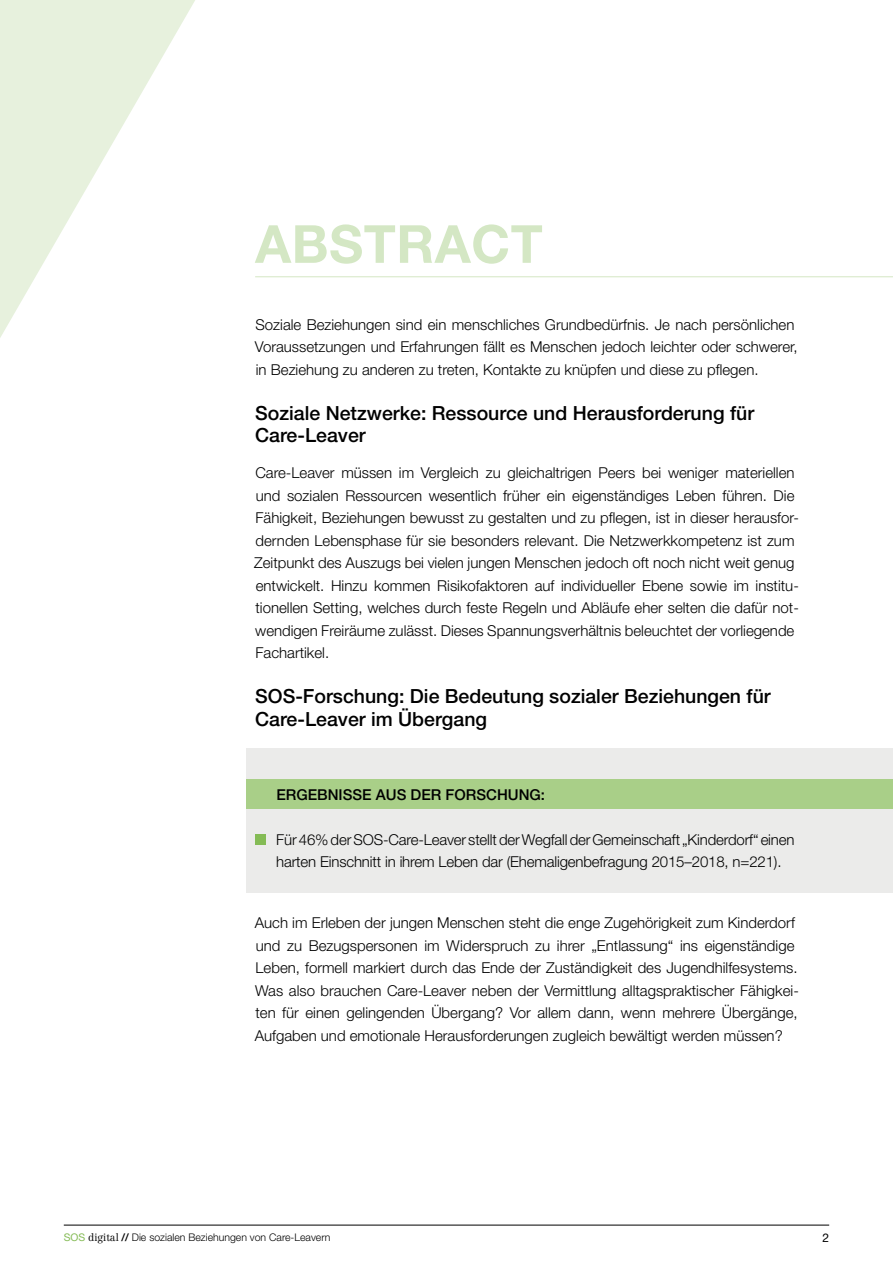
<style>
.page{position:relative;width:893px;height:1263px;background:#fff}
.page>*{position:absolute;margin:0;border:0;box-sizing:border-box;transform-origin:0 0}
.t1{font:700 52.5px "Helvetica Neue LT Std";letter-spacing:.01em;color:#d4e7c4}
.t2{font:500 19.5px/22.5px "Helvetica Neue LT Std";color:#000}
.t3{font:300 15px/22.5px "Helvetica Neue LT Std";color:#000}
.t4{font:500 15px "Helvetica Neue LT Std";color:#000}
.t5{font:12px "Helvetica Neue LT Std";color:#000}
.t6{font:300 10.5px "Helvetica Neue LT Std";color:#000}
.s1{font-weight:400;color:#84bb55}
.s2{font-family:"Centennial LT Std"}
.s3{font-weight:500}
</style>
<div class="page">
<svg style="left:0;top:0;width:276px;height:338px"></svg>
<div style="left:247px;top:748px;width:646px;height:145px;background:#ebebea"></div>
<div style="left:247px;top:779px;width:646px;height:30px;background:#a9cf88"></div>
<div style="left:255px;top:834px;width:11px;height:10px;background:#84bb55"></div>
<hr style="left:255px;top:276px;width:638px;height:1px;background:#d4e7c4">
<hr style="left:64px;top:1225px;width:765px;height:1px;background:#000">
<h1 class="t1" style="left:255px;top:212px;width:289px">ABSTRACT</h1>
<p class="t3" style="left:255px;top:313px;width:544px">Soziale Beziehungen sind ein menschliches Grundbedürfnis. Je nach persönlichen<br>Voraussetzungen und Erfahrungen fällt es Menschen jedoch leichter oder schwerer, in Beziehung zu anderen zu treten, Kontakte zu knüpfen und diese zu pflegen.</p>
<h2 class="t2" style="left:255px;top:401px;width:501px">Soziale Netzwerke: Ressource und Herausforderung für<br>Care-Leaver</h2>
<p class="t3" style="left:254px;top:461px;width:546px">Care-Leaver müssen im Vergleich zu gleichaltrigen Peers bei weniger materiellen und sozialen Ressourcen wesentlich früher ein eigenständiges Leben führen. Die Fähigkeit, Beziehungen bewusst zu gestalten und zu pflegen, ist in dieser herausfor&shy;dernden Lebensphase für sie besonders relevant. Die Netzwerkkompetenz ist zum Zeitpunkt des Auszugs bei vielen jungen Menschen jedoch oft noch nicht weit genug entwickelt. Hinzu kommen Risikofaktoren auf individueller Ebene sowie im institu&shy;tionellen Setting, welches durch feste Regeln und Abläufe eher selten die dafür not&shy;wendigen Freiräume zulässt. Dieses Spannungsverhältnis beleuchtet der vorliegende Fachartikel.</p>
<h2 class="t2" style="left:255px;top:685px;width:517px">SOS-Forschung: Die Bedeutung sozialer Beziehungen für<br>Care-Leaver im Übergang</h2>
<p class="t4" style="left:276px;top:785px;width:270px">ERGEBNISSE AUS DER FORSCHUNG:</p>
<p class="t3" style="left:276px;top:828px;width:520px">Für 46% der SOS-Care-Leaver stellt der Wegfall der Gemeinschaft „Kinderdorf“ einen harten Einschnitt in ihrem Leben dar (Ehemaligenbefragung 2015–2018, n=221).</p>
<p class="t3" style="left:255px;top:911px;width:546px">Auch im Erleben der jungen Menschen steht die enge Zugehörigkeit zum Kinderdorf und zu Bezugspersonen im Widerspruch zu ihrer „Entlassung“ ins eigenständige Leben, formell markiert durch das Ende der Zuständigkeit des Jugendhilfesystems.<br>Was also brauchen Care-Leaver neben der Vermittlung alltagspraktischer Fähigkei&shy;ten für einen gelingenden Übergang? Vor allem dann, wenn mehrere Übergänge, Aufgaben und emotionale Herausforderungen zugleich bewältigt werden müssen?</p>
<p class="t6" style="left:64px;top:1231px;width:268px"><span class="s1">SOS</span> <span class="s2">digital</span> <span class="s3">//</span> Die sozialen Beziehungen von Care-Leavern</p>
<p class="t5" style="left:822px;top:1230px;width:8px">2</p>
</div>
